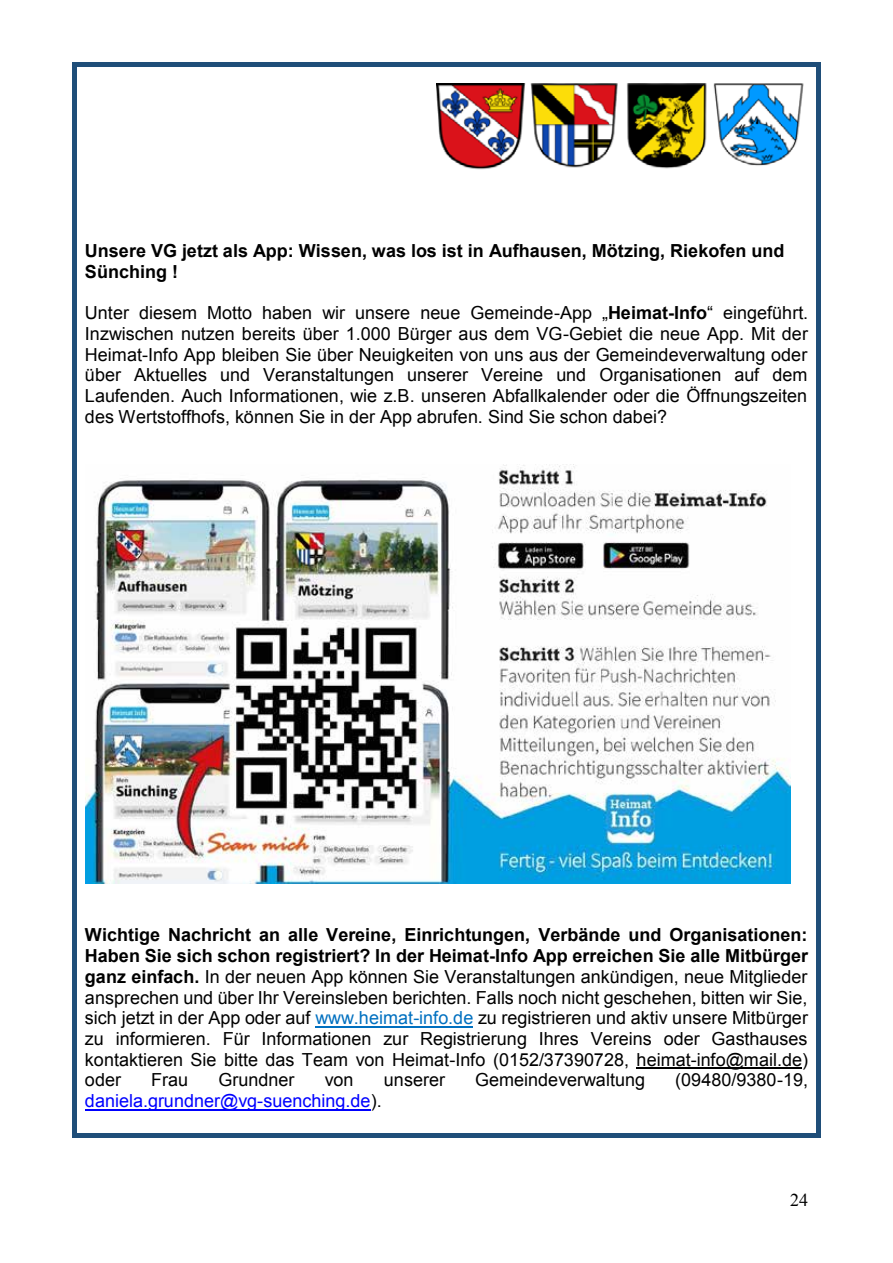
<style>
.page{position:relative;width:893px;height:1263px;background:#fff}
.page>*{position:absolute;margin:0;border:0;box-sizing:border-box;transform-origin:0 0}
.t1{font:18px/20.7px "Arial";color:#000;text-align:justify}
.t2{font:700 18px/20.7px "Arial";color:#000}
.t3{font:18px "Arial";color:#00f}
.t4{font:18px "Times New Roman";color:#000}
.s1{font-weight:700}
.s2{color:#0070c0}
.s3{color:#000}
</style>
<div class="page">
<svg style="left:72px;top:63px;width:5px;height:4px"></svg>
<hr style="left:77px;top:63px;width:739px;height:4px;background:#1f4e79">
<svg style="left:816px;top:63px;width:5px;height:4px"></svg>
<div style="left:72px;top:67px;width:5px;height:111px;background:#1f4e79"></div>
<div style="left:816px;top:67px;width:5px;height:111px;background:#1f4e79"></div>
<div style="left:72px;top:178px;width:5px;height:21px;background:#1f4e79"></div>
<div style="left:816px;top:178px;width:5px;height:21px;background:#1f4e79"></div>
<div style="left:72px;top:199px;width:5px;height:21px;background:#1f4e79"></div>
<div style="left:816px;top:199px;width:5px;height:21px;background:#1f4e79"></div>
<div style="left:72px;top:220px;width:5px;height:20px;background:#1f4e79"></div>
<div style="left:816px;top:220px;width:5px;height:20px;background:#1f4e79"></div>
<div style="left:72px;top:240px;width:5px;height:21px;background:#1f4e79"></div>
<div style="left:816px;top:240px;width:5px;height:21px;background:#1f4e79"></div>
<div style="left:72px;top:261px;width:5px;height:21px;background:#1f4e79"></div>
<div style="left:816px;top:261px;width:5px;height:21px;background:#1f4e79"></div>
<div style="left:72px;top:282px;width:5px;height:20px;background:#1f4e79"></div>
<div style="left:816px;top:282px;width:5px;height:20px;background:#1f4e79"></div>
<div style="left:72px;top:302px;width:5px;height:21px;background:#1f4e79"></div>
<div style="left:816px;top:302px;width:5px;height:21px;background:#1f4e79"></div>
<div style="left:72px;top:323px;width:5px;height:21px;background:#1f4e79"></div>
<div style="left:816px;top:323px;width:5px;height:21px;background:#1f4e79"></div>
<div style="left:72px;top:344px;width:5px;height:21px;background:#1f4e79"></div>
<div style="left:816px;top:344px;width:5px;height:21px;background:#1f4e79"></div>
<div style="left:72px;top:365px;width:5px;height:20px;background:#1f4e79"></div>
<div style="left:816px;top:365px;width:5px;height:20px;background:#1f4e79"></div>
<div style="left:72px;top:385px;width:5px;height:21px;background:#1f4e79"></div>
<div style="left:816px;top:385px;width:5px;height:21px;background:#1f4e79"></div>
<div style="left:72px;top:406px;width:5px;height:21px;background:#1f4e79"></div>
<div style="left:816px;top:406px;width:5px;height:21px;background:#1f4e79"></div>
<div style="left:72px;top:427px;width:5px;height:19px;background:#1f4e79"></div>
<div style="left:816px;top:427px;width:5px;height:19px;background:#1f4e79"></div>
<div style="left:72px;top:446px;width:5px;height:19px;background:#1f4e79"></div>
<div style="left:816px;top:446px;width:5px;height:19px;background:#1f4e79"></div>
<div style="left:72px;top:465px;width:5px;height:418px;background:#1f4e79"></div>
<div style="left:816px;top:465px;width:5px;height:418px;background:#1f4e79"></div>
<div style="left:72px;top:883px;width:5px;height:21px;background:#1f4e79"></div>
<div style="left:816px;top:883px;width:5px;height:21px;background:#1f4e79"></div>
<div style="left:72px;top:904px;width:5px;height:21px;background:#1f4e79"></div>
<div style="left:816px;top:904px;width:5px;height:21px;background:#1f4e79"></div>
<div style="left:72px;top:925px;width:5px;height:20px;background:#1f4e79"></div>
<div style="left:816px;top:925px;width:5px;height:20px;background:#1f4e79"></div>
<div style="left:72px;top:945px;width:5px;height:21px;background:#1f4e79"></div>
<div style="left:816px;top:945px;width:5px;height:21px;background:#1f4e79"></div>
<div style="left:72px;top:966px;width:5px;height:21px;background:#1f4e79"></div>
<div style="left:816px;top:966px;width:5px;height:21px;background:#1f4e79"></div>
<div style="left:72px;top:987px;width:5px;height:20px;background:#1f4e79"></div>
<div style="left:816px;top:987px;width:5px;height:20px;background:#1f4e79"></div>
<hr style="left:315px;top:1026px;width:158px;height:1px;background:#0070c0">
<div style="left:72px;top:1007px;width:5px;height:21px;background:#1f4e79"></div>
<div style="left:816px;top:1007px;width:5px;height:21px;background:#1f4e79"></div>
<div style="left:72px;top:1028px;width:5px;height:21px;background:#1f4e79"></div>
<div style="left:816px;top:1028px;width:5px;height:21px;background:#1f4e79"></div>
<hr style="left:637px;top:1068px;width:165px;height:1px;background:#000">
<div style="left:72px;top:1049px;width:5px;height:21px;background:#1f4e79"></div>
<div style="left:816px;top:1049px;width:5px;height:21px;background:#1f4e79"></div>
<div style="left:72px;top:1070px;width:5px;height:20px;background:#1f4e79"></div>
<div style="left:816px;top:1070px;width:5px;height:20px;background:#1f4e79"></div>
<hr style="left:85px;top:1109px;width:286px;height:1px;background:#00f">
<div style="left:72px;top:1090px;width:5px;height:21px;background:#1f4e79"></div>
<div style="left:816px;top:1090px;width:5px;height:21px;background:#1f4e79"></div>
<svg style="left:72px;top:1133px;width:5px;height:5px"></svg>
<div style="left:77px;top:1133px;width:739px;height:5px;background:#1f4e79"></div>
<svg style="left:816px;top:1133px;width:5px;height:5px"></svg>
<div style="left:72px;top:1111px;width:5px;height:22px;background:#1f4e79"></div>
<div style="left:816px;top:1111px;width:5px;height:22px;background:#1f4e79"></div>
<img style="left:436px;top:84px;width:368px;height:86px">
<img style="left:85px;top:465px;width:706px;height:418px">
<p class="t2" style="left:85px;top:241px;width:701px">Unsere VG jetzt als App: Wissen, was los ist in Aufhausen, Mötzing, Riekofen und<br>Sünching !</p>
<p class="t1" style="left:85px;top:302px;width:725px">Unter diesem Motto haben wir unsere neue Gemeinde-App „<span class="s1">Heimat-Info</span>“ eingeführt.<br>Inzwischen nutzen bereits über 1.000 Bürger aus dem VG-Gebiet die neue App. Mit der Heimat-Info App bleiben Sie über Neuigkeiten von uns aus der Gemeindeverwaltung oder über Aktuelles und Veranstaltungen unserer Vereine und Organisationen auf dem Laufenden. Auch Informationen, wie z.B. unseren Abfallkalender oder die Öffnungszeiten des Wertstoffhofs, können Sie in der App abrufen. Sind Sie schon dabei?</p>
<p class="t1" style="left:85px;top:925px;width:725px"><span class="s1">Wichtige Nachricht an alle Vereine, Einrichtungen, Verbände und Organisationen:<br>Haben Sie sich schon registriert? In der Heimat-Info App erreichen Sie alle Mitbürger ganz einfach.</span> In der neuen App können Sie Veranstaltungen ankündigen, neue Mitglieder ansprechen und über Ihr Vereinsleben berichten. Falls noch nicht geschehen, bitten wir Sie, sich jetzt in der App oder auf <span class="s2">www.heimat-info.de</span> zu registrieren und aktiv unsere Mitbürger zu informieren. Für Informationen zur Registrierung Ihres Vereins oder Gasthauses kontaktieren Sie bitte das Team von Heimat-Info (0152/37390728, heimat-info@mail.de) oder</p>
<p class="t1" style="left:151px;top:1069px;width:38px">Frau</p>
<p class="t1" style="left:219px;top:1069px;width:77px">Grundner</p>
<p class="t1" style="left:325px;top:1069px;width:30px">von</p>
<p class="t1" style="left:384px;top:1069px;width:63px">unserer</p>
<p class="t1" style="left:475px;top:1069px;width:172px">Gemeindeverwaltung</p>
<p class="t1" style="left:675px;top:1069px;width:134px">(09480/9380-19,</p>
<p class="t3" style="left:85px;top:1088px;width:298px">daniela.grundner@vg-suenching.de<span class="s3">).</span></p>
<p class="t4" style="left:790px;top:1187px;width:19px">24</p>
</div>
